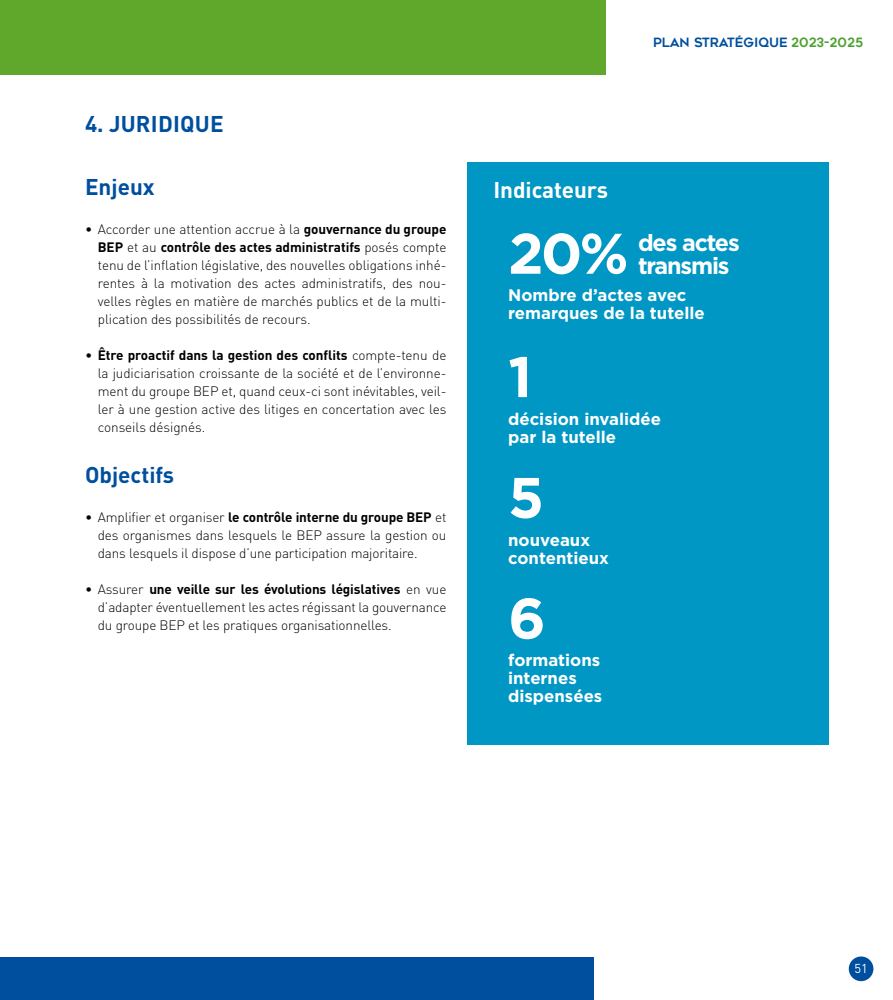
<style>
.page{position:relative;width:893px;height:1000px;background:#fff}
.page>*{position:absolute;margin:0;border:0;box-sizing:border-box;transform-origin:0 0}
.t1{font:700 57px "Gotham";color:#fff}
.t2{font:700 23.25px/23.2px "Gotham";letter-spacing:-.05em;color:#fff}
.t3{font:700 22.5px "DIN Pro";color:#004f9f}
.t4{font:700 22.5px "DIN Pro";letter-spacing:-.005em;color:#fff}
.t5{font:700 16.8px/18px "Gotham";color:#fff}
.t6{font:300 13.5px/18px "DIN Pro";letter-spacing:-.01em;color:#000;text-align:justify}
.t7{font:12.75px "Geometos";color:#004f9f}
.t8{font:12.75px "DIN Pro";color:#fff}
.s1{font-weight:700}
.s2{color:#4ca22f}
</style>
<div class="page">
<div style="left:849px;top:956px;width:24px;height:24px;background:#004f9f;border-radius:50%"></div>
<div style="left:468px;top:162px;width:361px;height:582px;background:#0097c4"></div>
<div style="left:0;top:0;width:606px;height:74px;background:#5fa82c"></div>
<div style="left:0;top:957px;width:594px;height:42px;background:#004f9f"></div>
<h3 class="t3" style="left:85px;top:105px;width:140px">4. JURIDIQUE</h3>
<h3 class="t3" style="left:85px;top:168px;width:71px">Enjeux</h3>
<p class="t6" style="left:98px;top:219px;width:350px;text-indent:-13px">• Accorder une attention accrue à la <span class="s1">gouvernance du groupe BEP</span> et au <span class="s1">contrôle des actes administratifs</span> posés compte tenu de l’inflation législative, des nouvelles obligations inhé&shy;rentes à la motivation des actes administratifs, des nou&shy;velles règles en matière de marchés publics et de la multi&shy;plication des possibilités de recours.</p>
<p class="t6" style="left:98px;top:345px;width:350px;text-indent:-13px">• <span class="s1">Être proactif dans la gestion des conflits</span> compte-tenu de la judiciarisation croissante de la société et de l’environne&shy;ment du groupe BEP et, quand ceux-ci sont inévitables, veil&shy;ler à une gestion active des litiges en concertation avec les conseils désignés.</p>
<h3 class="t3" style="left:85px;top:456px;width:91px">Objectifs</h3>
<p class="t6" style="left:98px;top:507px;width:350px;text-indent:-13px">• Amplifier et organiser <span class="s1">le contrôle interne du groupe BEP</span> et des organismes dans lesquels le BEP assure la gestion ou dans lesquels il dispose d’une participation majoritaire.</p>
<p class="t6" style="left:98px;top:579px;width:350px;text-indent:-13px">• Assurer <span class="s1">une veille sur les évolutions législatives</span> en vue d’adapter éventuellement les actes régissant la gouvernance du groupe BEP et les pratiques organisationnelles.</p>
<p class="t7" style="left:653px;top:36px;width:211px">PLAN STRATÉGIQUE <span class="s2">2023-2025</span></p>
<h3 class="t4" style="left:494px;top:171px;width:116px">Indicateurs</h3>
<h1 class="t1" style="left:508px;top:216px;width:122px">20%</h1>
<h2 class="t2" style="left:638px;top:230px;width:103px">des actes transmis</h2>
<p class="t5" style="left:508px;top:286px;width:198px">Nombre d’actes avec remarques de la tutelle</p>
<h1 class="t1" style="left:508px;top:339px;width:26px">1</h1>
<p class="t5" style="left:508px;top:409px;width:155px">décision invalidée par la tutelle</p>
<h1 class="t1" style="left:508px;top:459px;width:37px">5</h1>
<p class="t5" style="left:508px;top:530px;width:102px">nouveaux contentieux</p>
<h1 class="t1" style="left:508px;top:580px;width:39px">6</h1>
<p class="t5" style="left:508px;top:651px;width:96px">formations internes dispensées</p>
<p class="t8" style="left:854px;top:958px;width:15px">51</p>
</div>
